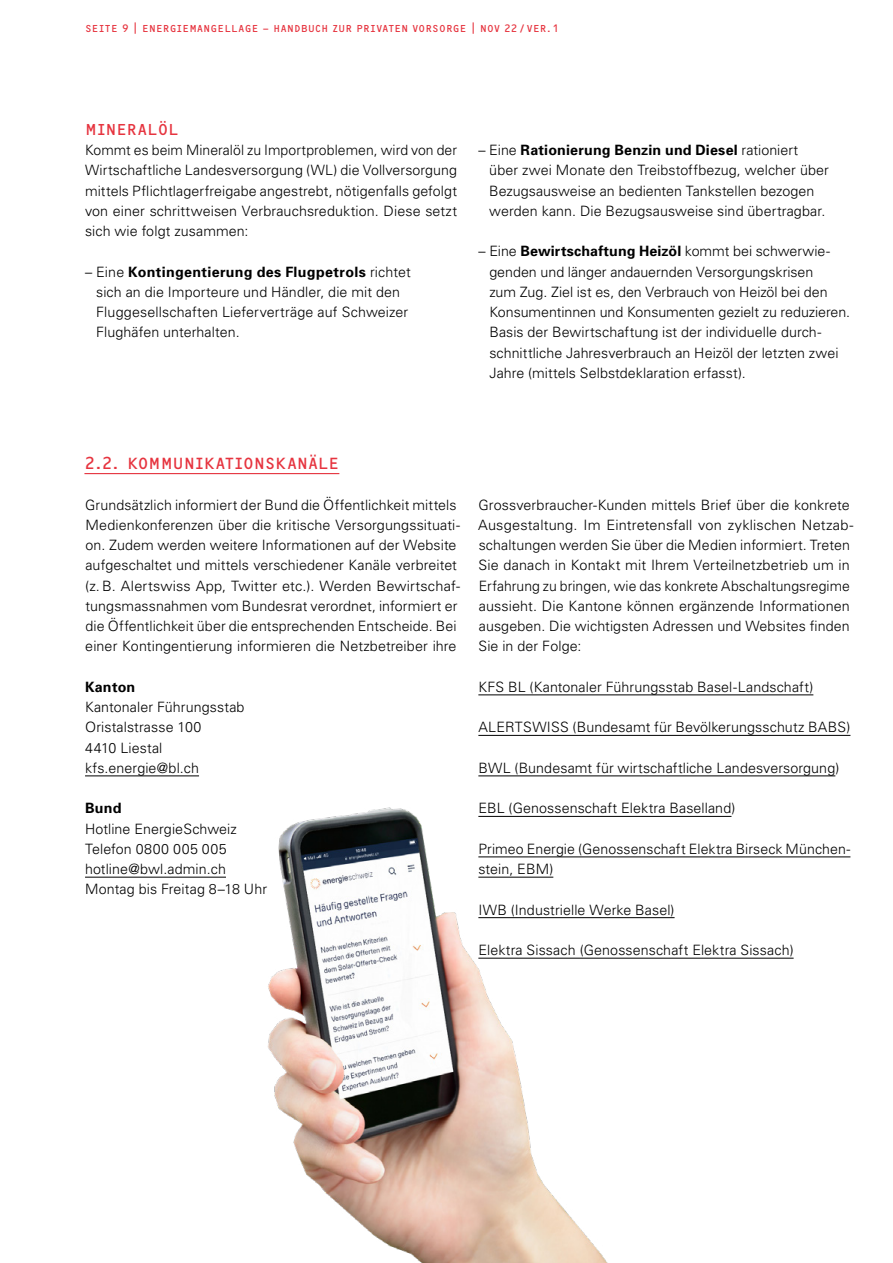
<style>
.page{position:relative;width:893px;height:1263px;background:#fff}
.page>*{position:absolute;margin:0;border:0;box-sizing:border-box;transform-origin:0 0}
.t1{font:16.8px "OCRF";color:#e6343f}
.t2{font:16.5px "OCRF";letter-spacing:-.005em;color:#e6343f}
.t3{font:300 14.25px/20.2px "Univers";letter-spacing:.005em;color:#000}
.t4{font:700 14.25px "Univers";letter-spacing:.02em;color:#000}
.t5{font:10.5px "OCRF";letter-spacing:.02em;color:#e6343f}
.s1{font-size:14.7px}
.s2{font-weight:700}
</style>
<div class="page">
<img style="left:85px;top:734px;width:620px;height:529px">
<hr style="left:84px;top:473px;width:255px;height:1px;background:#e6343f">
<hr style="left:85px;top:776px;width:114px;height:1px;background:#000">
<hr style="left:85px;top:877px;width:141px;height:1px;background:#000">
<hr style="left:478px;top:695px;width:335px;height:1px;background:#000">
<hr style="left:478px;top:735px;width:372px;height:1px;background:#000">
<hr style="left:478px;top:776px;width:357px;height:1px;background:#000">
<hr style="left:478px;top:816px;width:253px;height:1px;background:#000">
<hr style="left:478px;top:857px;width:372px;height:1px;background:#000">
<hr style="left:478px;top:877px;width:75px;height:1px;background:#000">
<hr style="left:478px;top:917px;width:197px;height:1px;background:#000">
<hr style="left:478px;top:958px;width:316px;height:1px;background:#000">
<p class="t5" style="left:85px;top:22px;width:476px">SEITE 9 <span class="s1">|</span> ENERGIEMANGELLAGE – HANDBUCH ZUR PRIVATEN VORSORGE <span class="s1">|</span> NOV 22/VER.1</p>
<p class="t2" style="left:85px;top:119px;width:95px">MINERALÖL</p>
<p class="t3" style="left:85px;top:140px;width:374px;text-align:justify">Kommt es beim Mineralöl zu Importproblemen, wird von der Wirtschaftliche Landesversorgung (WL) die Vollversorgung mittels Pflichtlagerfreigabe angestrebt, nötigenfalls gefolgt von einer schrittweisen Verbrauchsreduktion. Diese setzt sich wie folgt zusammen:</p>
<p class="t3" style="left:96px;top:261px;width:316px;text-indent:-11px">– Eine <span class="s2">Kontingentierung des Flugpetrols</span> richtet sich an die Importeure und Händler, die mit den Fluggesellschaften Lieferverträge auf Schweizer Flughäfen unterhalten.</p>
<p class="t3" style="left:489px;top:140px;width:341px;text-indent:-11px">– Eine <span class="s2">Rationierung Benzin und Diesel</span> rationiert über zwei Monate den Treibstoffbezug, welcher über Bezugsausweise an bedienten Tankstellen bezogen werden kann. Die Bezugsausweise sind übertragbar.</p>
<p class="t3" style="left:489px;top:241px;width:362px;text-indent:-11px">– Eine <span class="s2">Bewirtschaftung Heizöl</span> kommt bei schwerwie&shy;genden und länger andauernden Versorgungskrisen<br>zum Zug. Ziel ist es, den Verbrauch von Heizöl bei den Konsumentinnen und Konsumenten gezielt zu reduzieren.<br>Basis der Bewirtschaftung ist der individuelle durch&shy;schnittliche Jahresverbrauch an Heizöl der letzten zwei Jahre (mittels Selbstdeklaration erfasst).</p>
<p class="t1" style="left:84px;top:453px;width:256px">2.2. KOMMUNIKATIONSKANÄLE</p>
<p class="t3" style="left:85px;top:494px;width:376px">Grundsätzlich informiert der Bund die Öffentlichkeit mittels Medienkonferenzen über die kritische Versorgungssituati&shy;on. Zudem werden weitere Informationen auf der Website aufgeschaltet und mittels verschiedener Kanäle verbreitet (z.B. Alertswiss App, Twitter etc.). Werden Bewirtschaf&shy;tungsmassnahmen vom Bundesrat verordnet, informiert er die Öffentlichkeit über die entsprechenden Entscheide. Bei einer Kontingentierung informieren die Netzbetreiber ihre</p>
<p class="t3" style="left:478px;top:494px;width:377px">Grossverbraucher-Kunden mittels Brief über die konkrete Ausgestaltung. Im Eintretensfall von zyklischen Netzab&shy;schaltungen werden Sie über die Medien informiert. Treten Sie danach in Kontakt mit Ihrem Verteilnetzbetrieb um in Erfahrung zu bringen, wie das konkrete Abschaltungsregime aussieht. Die Kantone können ergänzende Informationen ausgeben. Die wichtigsten Adressen und Websites finden Sie in der Folge:</p>
<p class="t4" style="left:85px;top:678px;width:52px">Kanton</p>
<p class="t3" style="left:85px;top:696px;width:161px">Kantonaler Führungsstab<br>Oristalstrasse 100<br>4410 Liestal kfs.energie@bl.ch</p>
<p class="t4" style="left:85px;top:799px;width:38px">Bund</p>
<p class="t3" style="left:85px;top:818px;width:184px">Hotline EnergieSchweiz<br>Telefon 0800 005 005 hotline@bwl.admin.ch<br>Montag bis Freitag 8–18 Uhr</p>
<p class="t3" style="left:478px;top:676px;width:336px">KFS BL (Kantonaler Führungsstab Basel-Landschaft)</p>
<p class="t3" style="left:478px;top:717px;width:374px">ALERTSWISS (Bundesamt für Bevölkerungsschutz BABS)</p>
<p class="t3" style="left:478px;top:757px;width:362px">BWL (Bundesamt für wirtschaftliche Landesversorgung)</p>
<p class="t3" style="left:478px;top:798px;width:259px">EBL (Genossenschaft Elektra Baselland)</p>
<p class="t3" style="left:478px;top:838px;width:374px">Primeo Energie (Genossenschaft Elektra Birseck München&shy;stein, EBM)</p>
<p class="t3" style="left:478px;top:899px;width:198px">IWB (Industrielle Werke Basel)</p>
<p class="t3" style="left:478px;top:939px;width:317px">Elektra Sissach (Genossenschaft Elektra Sissach)</p>
</div>
